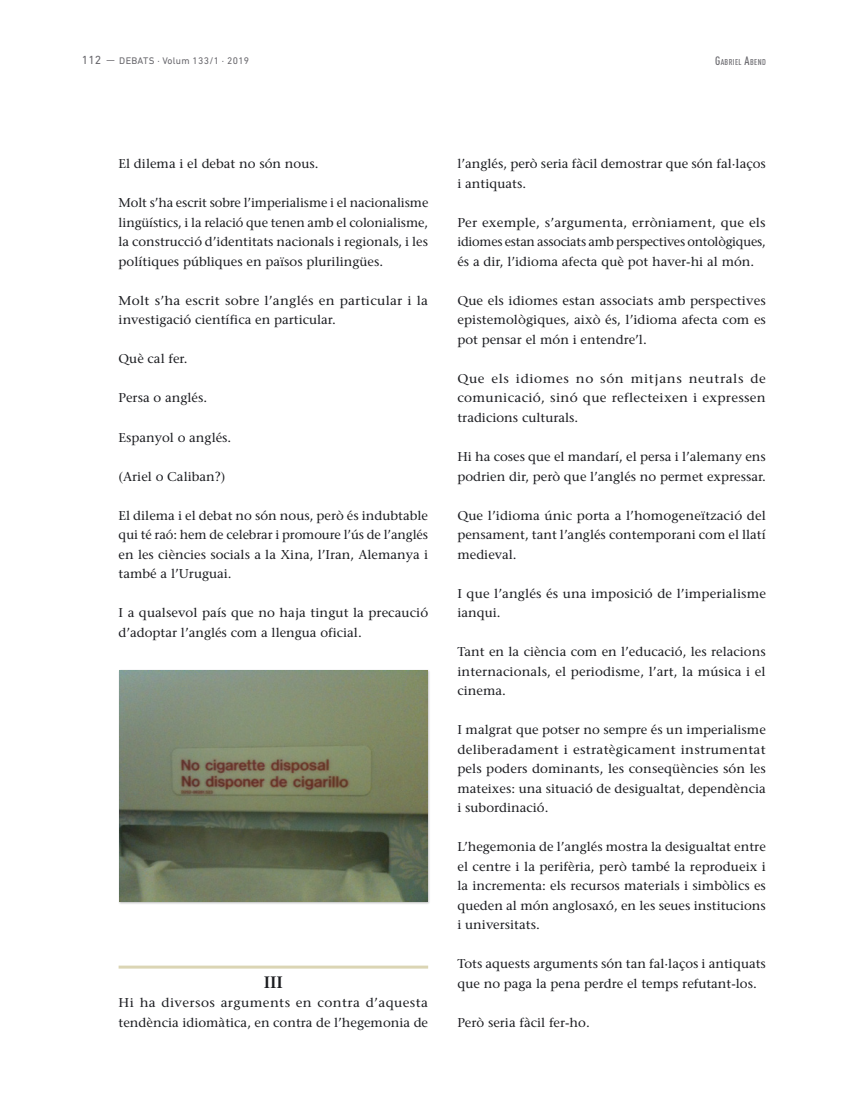
<style>
.page{position:relative;width:851px;height:1106px;background:#fff}
.page>*{position:absolute;margin:0;border:0;box-sizing:border-box;transform-origin:0 0}
.TITULO_02_num_romano{font:600 16.5px "Stone Serif";color:#1b1c20}
.TEXTO_CORRIENTE{font:12.75px/19.5px "Stone Serif";color:#1b1c20;text-align:justify}
.TEXTO_CORRIENTE-2{font:12.75px/19.5px "Stone Serif";color:#1b1c20;scale:1.06 1}
.TEXTO_CORRIENTE-3{font:12.75px/19.5px "Stone Serif";color:#1b1c20;scale:1.04 1}
.TEXTO_CORRIENTE-4{font:12.75px/19.5px "Stone Serif";color:#1b1c20;text-align:justify;scale:1.05 1}
.t1{font:9.75px "DIN Next LT Pro";letter-spacing:.03em;color:#68676c}
.t2{font:500 condensed 8.4px "DIN Pro";letter-spacing:.045em;color:#68676c}
.s1{font-size:12px}
</style>
<div class="page">
<hr style="left:119px;top:965px;width:309px;height:3px;background:#dbd5b4">
<div style="left:118px;top:669px;width:312px;height:235px;background:#1b1c20;opacity:.3"></div>
<img style="left:119px;top:670px;width:308px;height:231px">
<p class="t1" style="left:82px;top:55px;width:169px"><span class="s1">112</span> — DEBATS · Volum 133/1 · 2019</p>
<p class="t2" style="left:715px;top:55px;width:52px"><span class="s1">G</span>ABRIEL <span class="s1">A</span>BEND</p>
<p class="TEXTO_CORRIENTE" style="left:119px;top:154px;width:201px">El dilema i el debat no són nous.</p>
<p class="TEXTO_CORRIENTE" style="left:119px;top:193px;width:311px">Molt s’ha escrit sobre l’imperialisme i el nacionalisme lingüístics, i la relació que tenen amb el colonialisme, la construcció d’identitats nacionals i regionals, i les polítiques públiques en països plurilingües.</p>
<p class="TEXTO_CORRIENTE-2" style="left:119px;top:291px;width:293px">Molt s’ha escrit sobre l’anglés en particular i la investigació científica en particular.</p>
<p class="TEXTO_CORRIENTE" style="left:119px;top:349px;width:70px">Què cal fer.</p>
<p class="TEXTO_CORRIENTE" style="left:119px;top:388px;width:90px">Persa o anglés.</p>
<p class="TEXTO_CORRIENTE" style="left:119px;top:427px;width:114px">Espanyol o anglés.</p>
<p class="TEXTO_CORRIENTE" style="left:119px;top:466px;width:108px">(Ariel o Caliban?)</p>
<p class="TEXTO_CORRIENTE" style="left:119px;top:505px;width:311px">El dilema i el debat no són nous, però és indubtable qui té raó: hem de celebrar i promoure l’ús de l’anglés en les ciències socials a la Xina, l’Iran, Alemanya i també a l’Uruguai.</p>
<p class="TEXTO_CORRIENTE-3" style="left:119px;top:603px;width:299px">I a qualsevol país que no haja tingut la precaució d’adoptar l’anglés com a llengua oficial.</p>
<p class="TITULO_02_num_romano" style="left:264px;top:972px;width:21px">III</p>
<p class="TEXTO_CORRIENTE-2" style="left:119px;top:993px;width:293px">Hi ha diversos arguments en contra d’aquesta tendència idiomàtica, en contra de l’hegemonia de</p>
<p class="TEXTO_CORRIENTE" style="left:457px;top:154px;width:310px">l’anglés, però seria fàcil demostrar que són fal·laços i antiquats.</p>
<p class="TEXTO_CORRIENTE-2" style="left:457px;top:213px;width:292px;text-align:justify">Per exemple, s’argumenta, erròniament, que els idiomes estan associats amb perspectives ontològiques, és a dir, l’idioma afecta què pot haver-hi al món.</p>
<p class="TEXTO_CORRIENTE-3" style="left:457px;top:291px;width:298px;text-align:justify">Que els idiomes estan associats amb perspectives epistemològiques, això és, l’idioma afecta com es pot pensar el món i entendre’l.</p>
<p class="TEXTO_CORRIENTE-2" style="left:457px;top:369px;width:292px;text-align:justify">Que els idiomes no són mitjans neutrals de comunicació, sinó que reflecteixen i expressen tradicions culturals.</p>
<p class="TEXTO_CORRIENTE" style="left:457px;top:447px;width:310px">Hi ha coses que el mandarí, el persa i l’alemany ens podrien dir, però que l’anglés no permet expressar.</p>
<p class="TEXTO_CORRIENTE-4" style="left:457px;top:505px;width:295px">Que l’idioma únic porta a l’homogeneïtzació del pensament, tant l’anglés contemporani com el llatí medieval.</p>
<p class="TEXTO_CORRIENTE-3" style="left:457px;top:583px;width:298px">I que l’anglés és una imposició de l’imperialisme ianqui.</p>
<p class="TEXTO_CORRIENTE" style="left:457px;top:642px;width:310px">Tant en la ciència com en l’educació, les relacions internacionals, el periodisme, l’art, la música i el cinema.</p>
<p class="TEXTO_CORRIENTE" style="left:457px;top:720px;width:310px">I malgrat que potser no sempre és un imperialisme deliberadament i estratègicament instrumentat pels poders dominants, les conseqüències són les mateixes: una situació de desigualtat, dependència i subordinació.</p>
<p class="TEXTO_CORRIENTE" style="left:457px;top:837px;width:310px">L’hegemonia de l’anglés mostra la desigualtat entre el centre i la perifèria, però també la reprodueix i la incrementa: els recursos materials i simbòlics es queden al món anglosaxó, en les seues institucions i universitats.</p>
<p class="TEXTO_CORRIENTE" style="left:457px;top:954px;width:310px">Tots aquests arguments són tan fal·laços i antiquats que no paga la pena perdre el temps refutant-los.</p>
<p class="TEXTO_CORRIENTE" style="left:457px;top:1012px;width:134px">Però seria fàcil fer-ho.</p>
</div>
